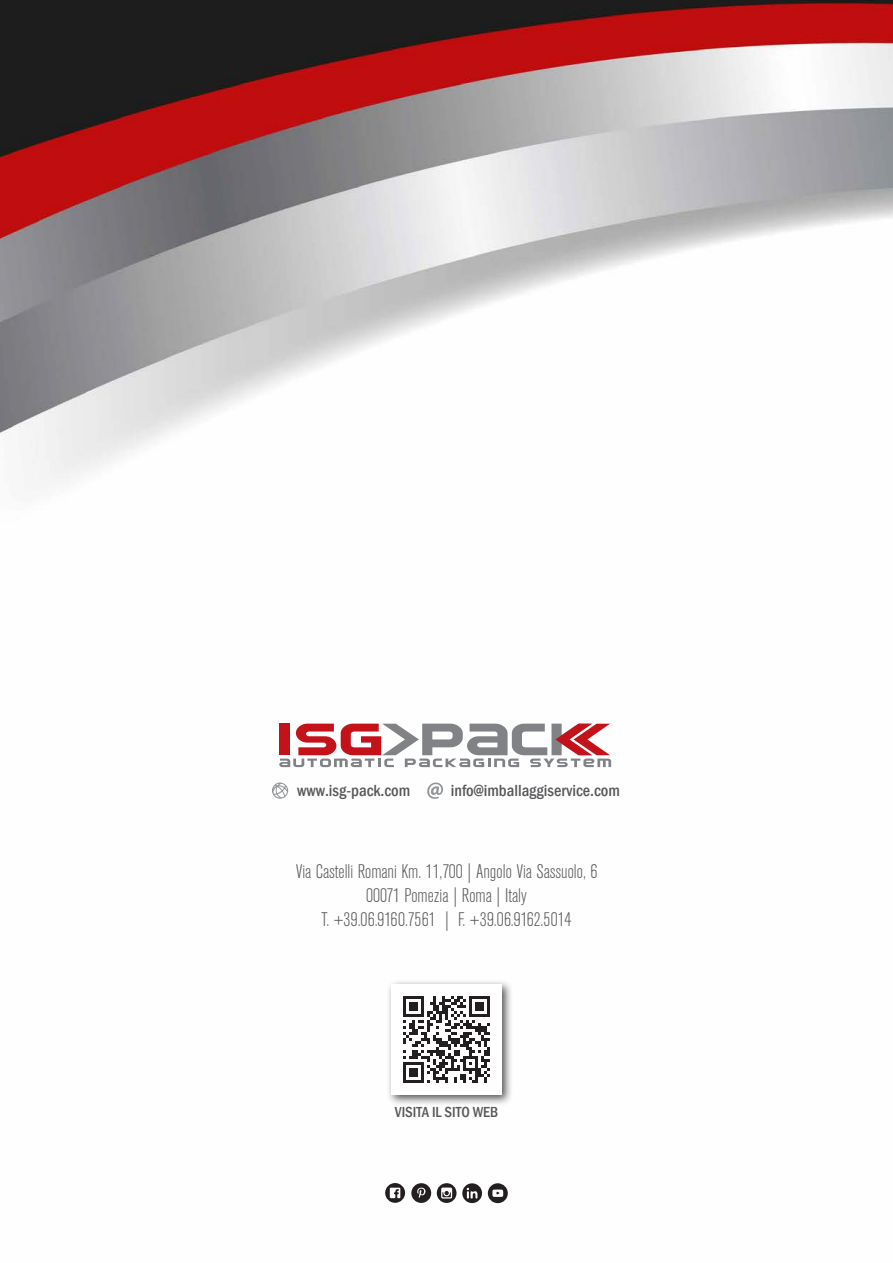
<style>
.page{position:relative;width:893px;height:1263px;background:#fff}
.page>*{position:absolute;margin:0;border:0;box-sizing:border-box;transform-origin:0 0}
.t1{font:300 condensed 19.5px "Akzidenz Grotesk BE";color:#57585a}
.t2{font:500 condensed 16.5px "Franklin Gothic";color:#57585a}
.t3{font:500 condensed 15px "Franklin Gothic";color:#57585a}
</style>
<div class="page">
<img style="left:0;top:0;width:893px;height:1204px">
<svg style="left:272px;top:782px;width:16px;height:17px"></svg>
<svg style="left:427px;top:782px;width:16px;height:17px"></svg>
<svg style="left:279px;top:724px;width:332px;height:43px"></svg>
<svg style="left:411px;top:1183px;width:20px;height:20px"></svg>
<svg style="left:462px;top:1183px;width:20px;height:20px"></svg>
<svg style="left:385px;top:1183px;width:20px;height:20px"></svg>
<svg style="left:488px;top:1183px;width:20px;height:20px"></svg>
<svg style="left:437px;top:1183px;width:19px;height:20px"></svg>
<div style="left:386px;top:979px;width:127px;height:127px;background:#231f20;opacity:.75"></div>
<div style="left:391px;top:984px;width:111px;height:111px;background:#fff"></div>
<svg style="left:403px;top:996px;width:87px;height:87px"></svg>
<p class="t2" style="left:297px;top:779px;width:114px">www.isg-pack.com</p>
<p class="t2" style="left:451px;top:780px;width:171px">info@imballaggiservice.com</p>
<p class="t1" style="left:296px;top:861px;width:303px">Via Castelli Romani Km. 11,700 | Angolo Via Sassuolo, 6</p>
<p class="t1" style="left:366px;top:885px;width:162px">00071 Pomezia | Roma | Italy</p>
<p class="t1" style="left:321px;top:909px;width:251px">T. +39.06.9160.7561 | F. +39.06.9162.5014</p>
<p class="t3" style="left:395px;top:1102px;width:105px">VISITA IL SITO WEB</p>
</div>
